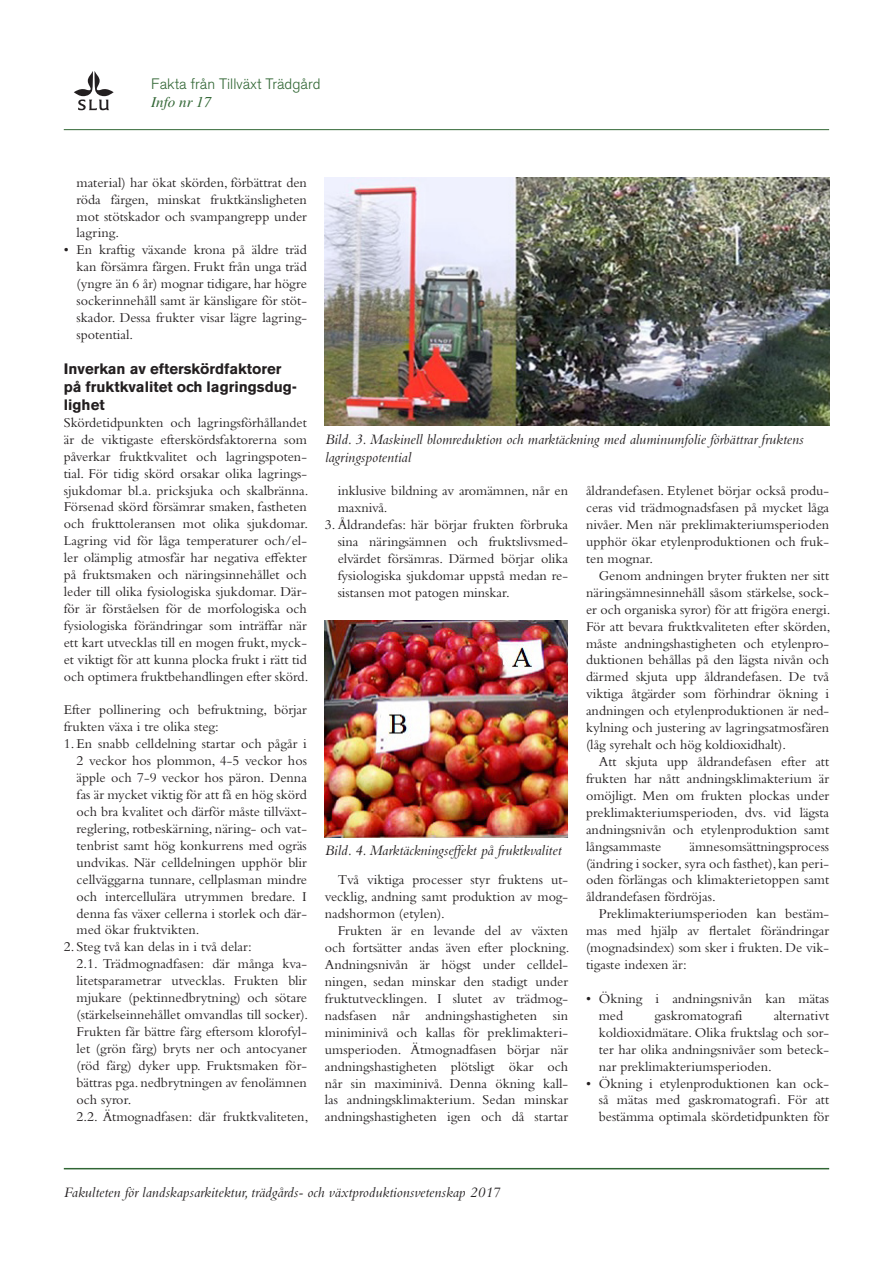
<style>
.page{position:relative;width:893px;height:1263px;background:#fff}
.page>*{position:absolute;margin:0;border:0;box-sizing:border-box;transform-origin:0 0}
.Bildtext{font:italic 15px/18px "Bembo Std";color:#231f20}
.Fot{font:italic 15px "Bembo";color:#231f20}
.Underrubrik{font:700 15px/18px "Akzidenz Grotesk BE";color:#231f20}
.t1{font:300 15px "Akzidenz Grotesk BQ";color:#316634}
.t2{font:italic 15px "Times";color:#316634}
.Brödtext{font:14.1px/17px "Bembo Std";color:#231f20;text-align:justify}
</style>
<div class="page">
<svg style="left:74px;top:71px;width:40px;height:39px"></svg>
<hr style="left:64px;top:1168px;width:765px;height:1px;background:#316634">
<hr style="left:64px;top:129px;width:765px;height:1px;background:#316634">
<img style="left:325px;top:177px;width:504px;height:248px">
<img style="left:325px;top:620px;width:243px;height:218px">
<p class="t1" style="left:151px;top:76px;width:171px">Fakta från Tillväxt Trädgård</p>
<p class="t2" style="left:151px;top:94px;width:61px">Info nr 17</p>
<p class="Brödtext" style="left:77px;top:173px;width:232px">material) har ökat skörden, förbättrat den röda färgen, minskat fruktkänsligheten mot stötskador och svampangrepp under lagring.</p>
<p class="Brödtext" style="left:77px;top:241px;width:232px;text-indent:-13px">• En kraftig växande krona på äldre träd kan försämra färgen. Frukt från unga träd (yngre än 6 år) mognar tidigare, har högre sockerinnehåll samt är känsligare för stöt&shy;skador. Dessa frukter visar lägre lagring&shy;spotential.</p>
<p class="Underrubrik" style="left:64px;top:360px;width:235px">Inverkan av efterskördfaktorer på fruktkvalitet och lagringsdug&shy;lighet</p>
<p class="Brödtext" style="left:64px;top:414px;width:246px">Skördetidpunkten och lagringsförhållandet är de viktigaste efterskördsfaktorerna som påverkar fruktkvalitet och lagringspoten&shy;tial. För tidig skörd orsakar olika lagrings&shy;sjukdomar bl.a. pricksjuka och skalbränna.<br>Försenad skörd försämrar smaken, fastheten och frukttoleransen mot olika sjukdomar.<br>Lagring vid för låga temperaturer och/el&shy;ler olämplig atmosfär har negativa effekter på fruktsmaken och näringsinnehållet och leder till olika fysiologiska sjukdomar. Där&shy;för är förståelsen för de morfologiska och fysiologiska förändringar som inträffar när ett kart utvecklas till en mogen frukt, myck&shy;et viktigt för att kunna plocka frukt i rätt tid och optimera fruktbehandlingen efter skörd.</p>
<p class="Brödtext" style="left:64px;top:701px;width:245px">Efter pollinering och befruktning, börjar frukten växa i tre olika steg:</p>
<p class="Brödtext" style="left:77px;top:735px;width:232px;text-indent:-13px">1. En snabb celldelning startar och pågår i 2 veckor hos plommon, 4-5 veckor hos äpple och 7-9 veckor hos päron. Denna fas är mycket viktig för att få en hög skörd och bra kvalitet och därför måste tillväxt&shy;reglering, rotbeskärning, näring- och vat&shy;tenbrist samt hög konkurrens med ogräs undvikas. När celldelningen upphör blir cellväggarna tunnare, cellplasman mindre och intercellulära utrymmen bredare. I denna fas växer cellerna i storlek och där&shy;med ökar fruktvikten.</p>
<p class="Brödtext" style="left:64px;top:938px;width:190px">2. Steg två kan delas in i två delar:</p>
<p class="Brödtext" style="left:77px;top:955px;width:233px">2.1. Trädmognadfasen: där många kva&shy;litetsparametrar utvecklas. Frukten blir mjukare (pektinnedbrytning) och sötare (stärkelseinnehållet omvandlas till socker).<br>Frukten får bättre färg eftersom klorofyl&shy;let (grön färg) bryts ner och antocyaner (röd färg) dyker upp. Fruktsmaken för&shy;bättras pga. nedbrytningen av fenolämnen och syror.</p>
<p class="Brödtext" style="left:77px;top:1107px;width:233px">2.2. Ätmognadfasen: där fruktkvaliteten,</p>
<p class="Bildtext" style="left:325px;top:430px;width:480px">Bild. 3. Maskinell blomreduktion och marktäckning med aluminumfolie förbättrar fruktens lagringspotential</p>
<p class="Brödtext" style="left:338px;top:482px;width:232px">inklusive bildning av aromämnen, når en maxnivå.</p>
<p class="Brödtext" style="left:338px;top:516px;width:232px;text-indent:-13px">3. Åldrandefas: här börjar frukten förbruka sina näringsämnen och fruktslivsmed&shy;elvärdet försämras. Därmed börjar olika fysiologiska sjukdomar uppstå medan re&shy;sistansen mot patogen minskar.</p>
<p class="Bildtext" style="left:325px;top:841px;width:238px">Bild. 4. Marktäckningseffekt på fruktkvalitet</p>
<p class="Brödtext" style="left:325px;top:871px;width:245px;text-indent:13px">Två viktiga processer styr fruktens ut&shy;vecklig, andning samt produktion av mog&shy;nadshormon (etylen).</p>
<p class="Brödtext" style="left:325px;top:922px;width:246px;text-indent:13px">Frukten är en levande del av växten och fortsätter andas även efter plockning.<br>Andningsnivån är högst under celldel&shy;ningen, sedan minskar den stadigt under fruktutvecklingen. I slutet av trädmog&shy;nadsfasen når andningshastigheten sin miniminivå och kallas för preklimakteri&shy;umsperioden. Ätmognadfasen börjar när andningshastigheten plötsligt ökar och når sin maximinivå. Denna ökning kal - las andningsklimakterium. Sedan minskar andningshastigheten igen och då startar</p>
<p class="Brödtext" style="left:586px;top:482px;width:245px">åldrandefasen. Etylenet börjar också produ&shy;ceras vid trädmognadsfasen på mycket låga nivåer. Men när preklimakteriumsperioden upphör ökar etylenproduktionen och fruk&shy;ten mognar.</p>
<p class="Brödtext" style="left:586px;top:567px;width:246px;text-indent:13px">Genom andningen bryter frukten ner sitt näringsämnesinnehåll såsom stärkelse, sock&shy;er och organiska syror) för att frigöra energi.<br>För att bevara fruktkvaliteten efter skörden, måste andningshastigheten och etylenpro&shy;duktionen behållas på den lägsta nivån och därmed skjuta upp åldrandefasen. De två viktiga åtgärder som förhindrar ökning i andningen och etylenproduktionen är ned&shy;kylning och justering av lagringsatmosfären (låg syrehalt och hög koldioxidhalt).</p>
<p class="Brödtext" style="left:586px;top:753px;width:245px;text-indent:13px">Att skjuta upp åldrandefasen efter att frukten har nått andningsklimakterium är omöjligt. Men om frukten plockas under preklimakteriumsperioden, dvs. vid lägsta andningsnivån och etylenproduktion samt långsammaste</p>
<p class="Brödtext" style="left:586px;top:837px;width:245px;text-indent:103px">ämnesomsättningsprocess (ändring i socker, syra och fasthet), kan peri&shy;oden förlängas och klimakterietoppen samt åldrandefasen fördröjas.</p>
<p class="Brödtext" style="left:586px;top:905px;width:245px;text-indent:13px">Preklimakteriumsperioden kan bestäm&shy;mas med hjälp av flertalet förändringar (mognadsindex) som sker i frukten. De vik&shy;tigaste indexen är:</p>
<p class="Brödtext" style="left:599px;top:990px;width:232px;text-indent:-13px">• Ökning i andningsnivån kan mätas med</p>
<p class="Brödtext" style="left:599px;top:1007px;width:232px;text-indent:175px">alternativt koldioxidmätare. Olika fruktslag och sor&shy;ter har olika andningsnivåer som beteck&shy;nar preklimakteriumsperioden.</p>
<p class="Brödtext" style="left:599px;top:1074px;width:232px;text-indent:-13px">• Ökning i etylenproduktionen kan ock&shy;så mätas med gaskromatografi. För att bestämma optimala skördetidpunkten för</p>
<p class="Brödtext" style="left:654px;top:1007px;width:90px">gaskromatografi</p>
<p class="Fot" style="left:64px;top:1184px;width:438px">Fakulteten för landskapsarkitektur, trädgårds- och växtproduktionsvetenskap 2017</p>
</div>
